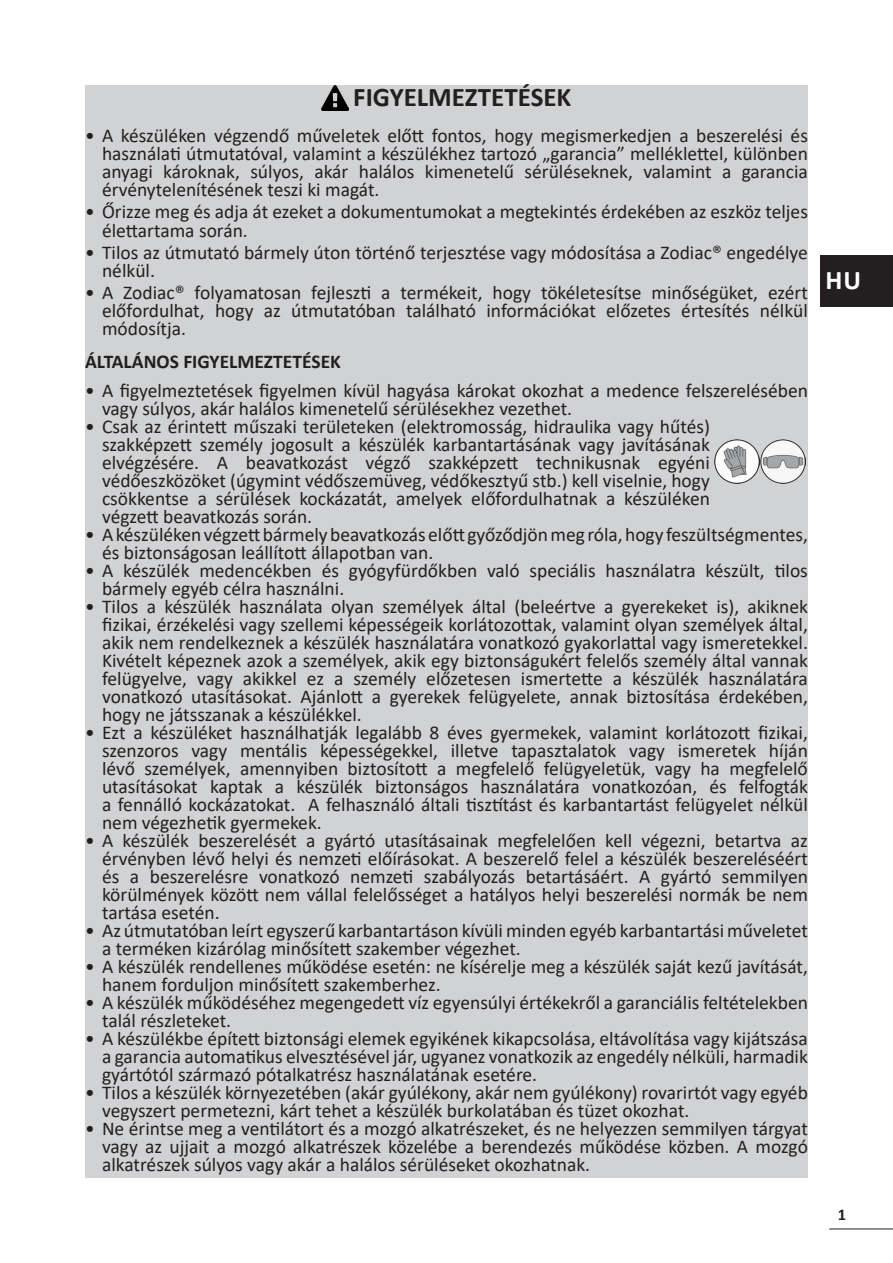
<style>
.page{position:relative;width:893px;height:1263px;background:#fff}
.page>*{position:absolute;margin:0;border:0;box-sizing:border-box;transform-origin:0 0}
.Texte_Normal{font:700 27px "Calibri";color:#231f20}
.t1{font:700 27px "Calibri";color:#fff}
.t2{font:19.5px/18px "Calibri";color:#231f20}
.Texte_normal___puce_Wanring{font:700 19.5px "Calibri";color:#231f20}
.t3{font:700 16.5px "Calibri";color:#231f20}
</style>
<div class="page">
<hr style="left:829px;top:1228px;width:64px;height:1px;background:#231f20">
<div style="left:85px;top:85px;width:723px;height:1093px;background:#d1d2d4"></div>
<img style="left:322px;top:85px;width:27px;height:25px">
<img style="left:761px;top:440px;width:44px;height:44px">
<img style="left:715px;top:440px;width:44px;height:44px">
<div style="left:821px;top:255px;width:72px;height:51px;background:#231f20"></div>
<p class="Texte_Normal" style="left:353px;top:78px;width:220px">FIGYELMEZTETÉSEK</p>
<p class="t2" style="left:102px;top:126px;width:707px;text-align:justify;text-indent:-17px">• A készüléken végzendő műveletek előtt fontos, hogy megismerkedjen a beszerelési és használati útmutatóval, valamint a készülékhez tartozó „garancia” melléklettel, különben anyagi károknak, súlyos, akár halálos kimenetelű sérüléseknek, valamint a garancia érvénytelenítésének teszi ki magát.</p>
<p class="t2" style="left:102px;top:203px;width:707px;text-indent:-17px">• Őrizze meg és adja át ezeket a dokumentumokat a megtekintés érdekében az eszköz teljes élettartama során.</p>
<p class="t2" style="left:102px;top:243px;width:707px;text-indent:-17px">• Tilos az útmutató bármely úton történő terjesztése vagy módosítása a Zodiac® engedélye nélkül.</p>
<p class="t2" style="left:102px;top:283px;width:707px;text-align:justify;text-indent:-17px">• A Zodiac® folyamatosan fejleszti a termékeit, hogy tökéletesítse minőségüket, ezért előfordulhat, hogy az útmutatóban található információkat előzetes értesítés nélkül módosítja.</p>
<p class="Texte_normal___puce_Wanring" style="left:85px;top:348px;width:257px">ÁLTALÁNOS FIGYELMEZTETÉSEK</p>
<p class="t2" style="left:102px;top:381px;width:707px;text-indent:-17px">• A figyelmeztetések figyelmen kívül hagyása károkat okozhat a medence felszerelésében vagy súlyos, akár halálos kimenetelű sérülésekhez vezethet.</p>
<p class="t2" style="left:102px;top:417px;width:609px;text-align:justify;text-indent:-17px">• Csak az érintett műszaki területeken (elektromosság, hidraulika vagy hűtés) szakképzett személy jogosult a készülék karbantartásának vagy javításának elvégzésére. A beavatkozást végző szakképzett technikusnak egyéni védőeszközöket (úgymint védőszemüveg, védőkesztyű stb.) kell viselnie, hogy csökkentse a sérülések kockázatát, amelyek előfordulhatnak a készüléken végzett beavatkozás során.</p>
<p class="t2" style="left:102px;top:525px;width:707px;text-indent:-17px">• A készüléken végzett bármely beavatkozás előtt győződjön meg róla, hogy feszültségmentes, és biztonságosan leállított állapotban van.</p>
<p class="t2" style="left:102px;top:561px;width:707px;text-indent:-17px">• A készülék medencékben és gyógyfürdőkben való speciális használatra készült, tilos bármely egyéb célra használni.</p>
<p class="t2" style="left:102px;top:597px;width:707px;text-align:justify;text-indent:-17px">• Tilos a készülék használata olyan személyek által (beleértve a gyerekeket is), akiknek fizikai, érzékelési vagy szellemi képességeik korlátozottak, valamint olyan személyek által, akik nem rendelkeznek a készülék használatára vonatkozó gyakorlattal vagy ismeretekkel.<br>Kivételt képeznek azok a személyek, akik egy biztonságukért felelős személy által vannak felügyelve, vagy akikkel ez a személy előzetesen ismertette a készülék használatára vonatkozó utasításokat. Ajánlott a gyerekek felügyelete, annak biztosítása érdekében, hogy ne játsszanak a készülékkel.</p>
<p class="t2" style="left:102px;top:723px;width:707px;text-align:justify;text-indent:-17px">• Ezt a készüléket használhatják legalább 8 éves gyermekek, valamint korlátozott fizikai, szenzoros vagy mentális képességekkel, illetve tapasztalatok vagy ismeretek híján lévő személyek, amennyiben biztosított a megfelelő felügyeletük, vagy ha megfelelő utasításokat kaptak a készülék biztonságos használatára vonatkozóan, és felfogták a fennálló kockázatokat. A felhasználó általi tisztítást és karbantartást felügyelet nélkül nem végezhetik gyermekek.</p>
<p class="t2" style="left:102px;top:831px;width:707px;text-align:justify;text-indent:-17px">• A készülék beszerelését a gyártó utasításainak megfelelően kell végezni, betartva az érvényben lévő helyi és nemzeti előírásokat. A beszerelő felel a készülék beszereléséért és a beszerelésre vonatkozó nemzeti szabályozás betartásáért. A gyártó semmilyen körülmények között nem vállal felelősséget a hatályos helyi beszerelési normák be nem tartása esetén.</p>
<p class="t2" style="left:102px;top:921px;width:707px;text-indent:-17px">• Az útmutatóban leírt egyszerű karbantartáson kívüli minden egyéb karbantartási műveletet a terméken kizárólag minősített szakember végezhet.</p>
<p class="t2" style="left:102px;top:957px;width:707px;text-indent:-17px">• A készülék rendellenes működése esetén: ne kísérelje meg a készülék saját kezű javítását, hanem forduljon minősített szakemberhez.</p>
<p class="t2" style="left:102px;top:993px;width:707px;text-indent:-17px">• A készülék működéséhez megengedett víz egyensúlyi értékekről a garanciális feltételekben talál részleteket.</p>
<p class="t2" style="left:102px;top:1029px;width:707px;text-align:justify;text-indent:-17px">• A készülékbe épített biztonsági elemek egyikének kikapcsolása, eltávolítása vagy kijátszása a garancia automatikus elvesztésével jár, ugyanez vonatkozik az engedély nélküli, harmadik gyártótól származó pótalkatrész használatának esetére.</p>
<p class="t2" style="left:102px;top:1083px;width:707px;text-indent:-17px">• Tilos a készülék környezetében (akár gyúlékony, akár nem gyúlékony) rovarirtót vagy egyéb vegyszert permetezni, kárt tehet a készülék burkolatában és tüzet okozhat.</p>
<p class="t2" style="left:102px;top:1119px;width:707px;text-align:justify;text-indent:-17px">• Ne érintse meg a ventilátort és a mozgó alkatrészeket, és ne helyezzen semmilyen tárgyat vagy az ujjait a mozgó alkatrészek közelébe a berendezés működése közben. A mozgó alkatrészek súlyos vagy akár a halálos sérüléseket okozhatnak.</p>
<h1 class="t1" style="left:825px;top:261px;width:37px">HU</h1>
<p class="t3" style="left:838px;top:1203px;width:10px">1</p>
</div>
